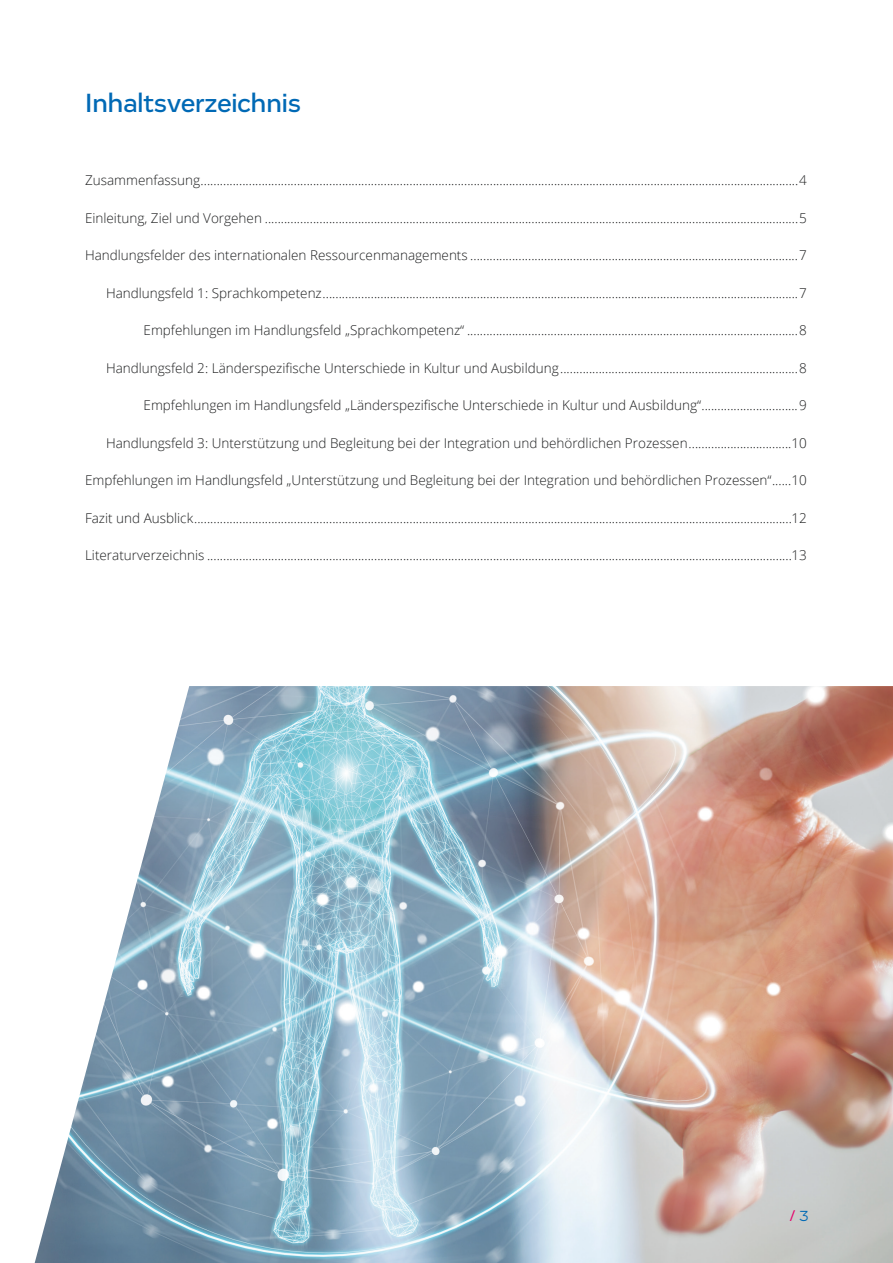
<style>
.page{position:relative;width:893px;height:1263px;background:#fff}
.page>*{position:absolute;margin:0;border:0;box-sizing:border-box;transform-origin:0 0}
.t1{font:500 27px "Vito";color:#0069b5}
.t2{font:300 13.5px "Open Sans";color:#1d1e1f}
.t3{font:13.5px "Open Sans Light 2";color:#1d1e1f}
.s1{font-family:"Open Sans Light 2";font-weight:400}
.s2{font-family:"Open Sans";font-weight:300}
</style>
<div class="page">
<img style="left:35px;top:686px;width:858px;height:577px">
<h1 class="t1" style="left:85px;top:87px;width:217px">Inhaltsverzeichnis</h1>
<p class="t2" style="left:85px;top:171px;width:723px">Zusammenfassung..........................................................................................................................................................................................4</p>
<p class="t2" style="left:85px;top:209px;width:723px">Einleitung, Ziel und Vorgehen ......................................................................................................................................................................5</p>
<p class="t2" style="left:85px;top:246px;width:723px">Handlungsfelder des internationalen Ressourcenmanagements ......................................................................................................7</p>
<p class="t2" style="left:106px;top:284px;width:702px">Handlungsfeld 1: Sprachkompetenz....................................................................................................................................................7</p>
<p class="t2" style="left:144px;top:321px;width:665px">Empfehlungen im Handlungsfeld „Sprachkompetenz“ .......................................................................................................8</p>
<p class="t2" style="left:106px;top:359px;width:702px"><span class="s1">Handlungsfeld 2: Länderspezifische Unterschiede in Kultur und Ausbildung</span>..........................................................................8</p>
<p class="t3" style="left:144px;top:396px;width:665px">Empfehlungen im Handlungsfeld „Länderspezifische Unterschiede in Kultur und Ausbildung“<span class="s2">..............................9</span></p>
<p class="t3" style="left:106px;top:434px;width:702px">Handlungsfeld 3: Unterstützung und Begleitung bei der Integration und behördlichen Prozessen<span class="s2">................................10</span></p>
<p class="t3" style="left:85px;top:471px;width:723px">Empfehlungen im Handlungsfeld „Unterstützung und Begleitung bei der Integration und behördlichen Prozessen“<span class="s2">......10</span></p>
<p class="t2" style="left:85px;top:509px;width:723px">Fazit und Ausblick..........................................................................................................................................................................................12</p>
<p class="t2" style="left:85px;top:546px;width:723px">Literaturverzeichnis ......................................................................................................................................................................................13</p>
</div>
